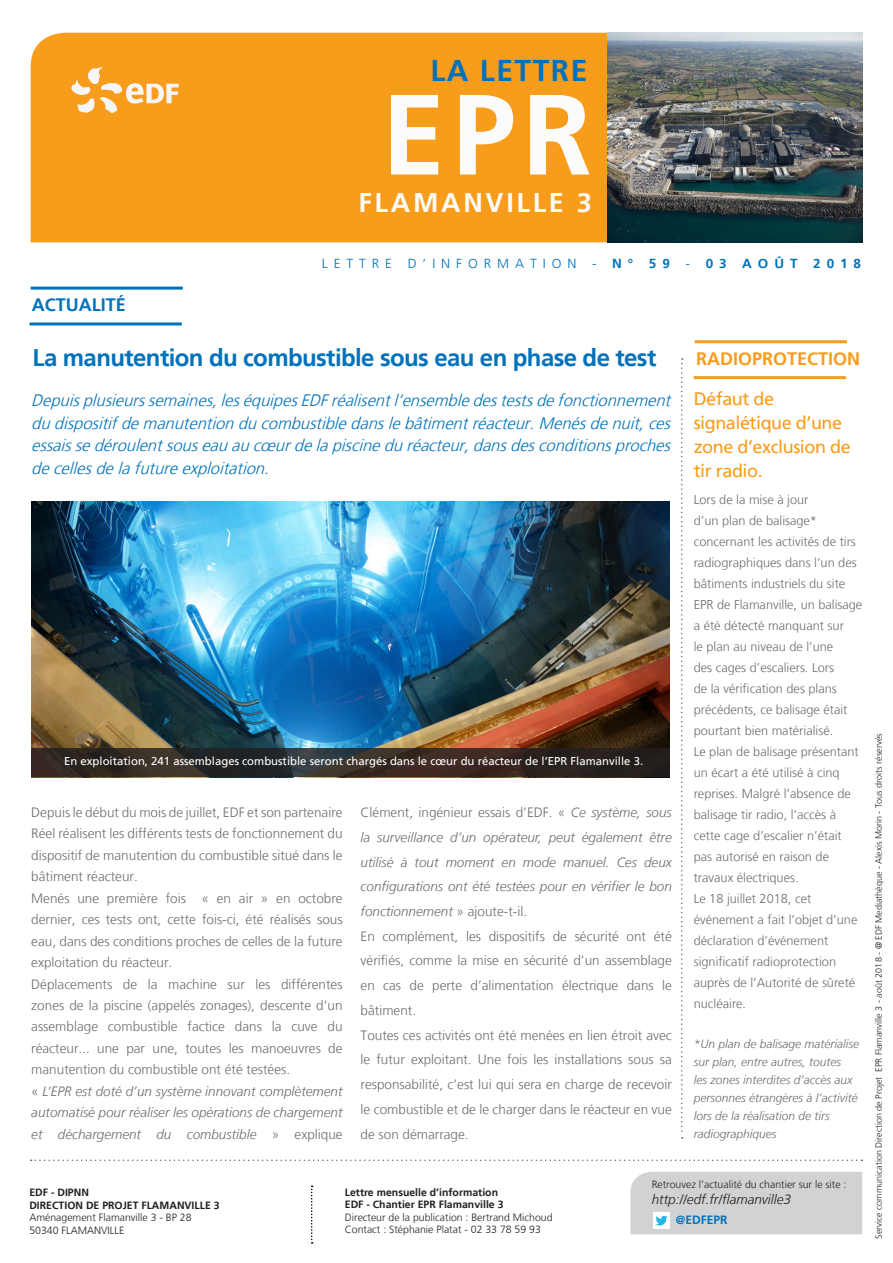
<style>
.page{position:relative;width:893px;height:1263px;background:#fff}
.page>*{position:absolute;margin:0;border:0;box-sizing:border-box;transform-origin:0 0}
.t1{font:700 114px "Frutiger";color:#fbfbfa}
.t2{font:700 30px "Frutiger";letter-spacing:.05em;color:#0072bc}
.t3{font:700 27px "Frutiger";letter-spacing:.1em;color:#fbfbfa}
.t4{font:700 24px "Frutiger";letter-spacing:-.025em;color:#0072bc}
.t5{font:18px/24px "Frutiger";letter-spacing:-.025em;color:#f89c1c}
.t6{font:700 18px "Frutiger";color:#f89c1c}
.t7{font:700 18px "Frutiger";color:#0072bc}
.t8{font:italic 300 16.5px/22.5px "Frutiger";color:#0072bc;text-align:justify}
.t9{font:300 13.5px/21.5px "Frutiger";color:#6c6d70;text-align:justify}
.t10{font:italic 300 13.5px/24.8px "Frutiger";color:#6c6d70;text-align:justify}
.t11{font:italic 300 13.5px "Frutiger";color:#231f20}
.t12{font:300 13.05px "Frutiger";letter-spacing:.44em;color:#0072bc}
.t13{font:300 12.75px/21px "Frutiger";color:#6c6d70}
.t14{font:italic 300 12px/18px "Frutiger";color:#6c6d70}
.t15{font:700 12px "Frutiger";color:#0072bc}
.t16{font:11.4px "Frutiger";color:#fff}
.t17{font:300 10.5px "Frutiger";color:#231f20}
.t18{font:700 10.5px "Frutiger";color:#231f20}
.t19{font:300 9px "Frutiger";color:#231f20}
.s1{font-weight:700}
.s2{font-style:normal}
</style>
<div class="page">
<div style="left:31px;top:33px;width:577px;height:209px;background:#f89c1c"></div>
<svg style="left:58px;top:65px;width:121px;height:48px"></svg>
<hr style="left:31px;top:287px;width:152px;height:3px;background:#0072bc">
<hr style="left:30px;top:322px;width:152px;height:3px;background:#0072bc">
<img style="left:608px;top:33px;width:255px;height:209px">
<svg style="left:31px;top:1159px;width:831px;height:2px"></svg>
<svg style="left:311px;top:1185px;width:2px;height:58px"></svg>
<div style="left:630px;top:1172px;width:232px;height:62px;background:#d1d2d4"></div>
<img style="left:653px;top:1212px;width:16px;height:17px">
<img style="left:31px;top:502px;width:639px;height:246px">
<svg style="left:31px;top:748px;width:639px;height:29px;background:#302824"></svg>
<svg style="left:681px;top:358px;width:2px;height:780px"></svg>
<hr style="left:695px;top:340px;width:152px;height:3px;background:#f89c1c">
<hr style="left:694px;top:376px;width:152px;height:3px;background:#f89c1c">
<p class="t2" style="left:430px;top:53px;width:159px">LA LETTRE</p>
<p class="t1" style="left:382px;top:68px;width:212px">EPR</p>
<p class="t3" style="left:358px;top:187px;width:235px">FLAMANVILLE 3</p>
<p class="t12" style="left:322px;top:257px;width:541px">LETTRE D’INFORMATION - <span class="s1">N° 59</span> - <span class="s1">03 AOÛT 2018</span></p>
<p class="t7" style="left:32px;top:294px;width:96px">ACTUALITÉ</p>
<p class="t4" style="left:33px;top:343px;width:625px">La manutention du combustible sous eau en phase de test</p>
<p class="t8" style="left:31px;top:390px;width:645px">Depuisplusieurssemaines,leséquipesEDFréalisentl’ensembledestestsdefonctionnement dudispositifdemanutentionducombustibledanslebâtimentréacteur.Menésdenuit,ces essaissedéroulentsouseauaucœurdelapiscineduréacteur,dansdesconditionsproches decellesdelafutureexploitation.</p>
<p class="t16" style="left:64px;top:755px;width:581px">En exploitation, 241 assemblages combustible seront chargés dans le cœur du réacteur de l’EPR Flamanville 3.</p>
<p class="t9" style="left:31px;top:802px;width:313px">Depuis le début du mois de juillet, EDF et son partenaire Réel réalisent les différents tests de fonctionnement du dispositif de manutention du combustible situé dans le bâtiment réacteur.</p>
<p class="t9" style="left:31px;top:887px;width:313px">Menés une première fois « en air » en octobre dernier, ces tests ont, cette fois-ci, été réalisés sous eau, dans des conditions proches de celles de la future exploitation du réacteur.</p>
<p class="t9" style="left:31px;top:973px;width:313px">Déplacements de la machine sur les différentes zones de la piscine (appelés zonages), descente d’un assemblage combustible factice dans la cuve du réacteur... une par une, toutes les manoeuvres de manutention du combustible ont été testées.</p>
<p class="t10" style="left:31px;top:1080px;width:313px;line-height:21.5px"><span class="s2">«</span> L’EPR est doté d’un système innovant complètement automatisé pour réaliser les opérations de chargement et déchargement du combustible <span class="s2">» explique</span></p>
<p class="t10" style="left:361px;top:800px;width:313px"><span class="s2">Clément, ingénieur essais d’EDF. «</span> Ce système, sous la surveillance d’un opérateur, peut également être utilisé à tout moment en mode manuel. Ces deux configurations ont été testées pour en vérifier le bon fonctionnement <span class="s2">» ajoute-t-il.</span></p>
<p class="t9" style="left:361px;top:924px;width:313px;line-height:24.8px">En complément, les dispositifs de sécurité ont été vérifiés, comme la mise en sécurité d’un assemblage en cas de perte d’alimentation électrique dans le bâtiment.</p>
<p class="t9" style="left:361px;top:1023px;width:313px;line-height:24.8px">Toutes ces activités ont été menées en lien étroit avec le futur exploitant. Une fois les installations sous sa responsabilité, c’est lui qui sera en charge de recevoir le combustible et de le charger dans le réacteur en vue de son démarrage.</p>
<p class="t6" style="left:696px;top:348px;width:166px">RADIOPROTECTION</p>
<p class="t5" style="left:694px;top:387px;width:158px">Défaut de signalétique d’une zone d’exclusion de tir radio.</p>
<p class="t13" style="left:694px;top:489px;width:170px">Lors de la mise à jour<br>d’un plan de balisage* concernant les activités de tirs radiographiques dans l’un des bâtiments industriels du site<br>EPR de Flamanville, un balisage a été détecté manquant sur<br>le plan au niveau de l’une<br>des cages d’escaliers. Lors<br>de la vérification des plans précédents, ce balisage était pourtant bien matérialisé.</p>
<p class="t13" style="left:694px;top:741px;width:167px">Le plan de balisage présentant un écart a été utilisé à cinq reprises. Malgré l’absence de balisage tir radio, l’accès à cette cage d’escalier n’était pas autorisé en raison de travaux électriques.</p>
<p class="t13" style="left:694px;top:888px;width:165px">Le 18 juillet 2018, cet événement a fait l’objet d’une déclaration d’événement significatif radioprotection auprès de l’Autorité de sûreté nucléaire.</p>
<p class="t14" style="left:694px;top:1035px;width:167px">*Un plan de balisage matérialise sur plan, entre autres, toutes<br>les zones interdites d’accès aux personnes étrangères à l’activité lors de la réalisation de tirs radiographiques</p>
<p class="t18" style="left:29px;top:1186px;width:61px">EDF - DIPNN</p>
<p class="t18" style="left:29px;top:1199px;width:192px">DIRECTION DE PROJET FLAMANVILLE 3</p>
<p class="t17" style="left:29px;top:1212px;width:164px">Aménagement Flamanville 3 - BP 28</p>
<p class="t17" style="left:29px;top:1224px;width:97px">50340 FLAMANVILLE</p>
<p class="t18" style="left:345px;top:1186px;width:155px">Lettre mensuelle d’information</p>
<p class="t18" style="left:345px;top:1198px;width:160px">EDF - Chantier EPR Flamanville 3</p>
<p class="t17" style="left:345px;top:1211px;width:209px">Directeur de la publication : Bertrand Michoud</p>
<p class="t17" style="left:345px;top:1224px;width:198px">Contact : Stéphanie Platat - 02 33 78 59 93</p>
<p class="t17" style="left:652px;top:1178px;width:196px">Retrouvez l’actualité du chantier sur le site :</p>
<p class="t11" style="left:652px;top:1191px;width:141px">http://edf.fr/flamanville3</p>
<p class="t15" style="left:676px;top:1213px;width:53px">@EDFEPR</p>
<p class="t19" style="left:873px;top:1238px;width:507px;rotate:-90deg">Service communication Direction de Projet EPR Flamanville 3 - août 2018 - @ EDF Mediathèque - Alexis Morin - Tous droits réservés</p>
</div>
